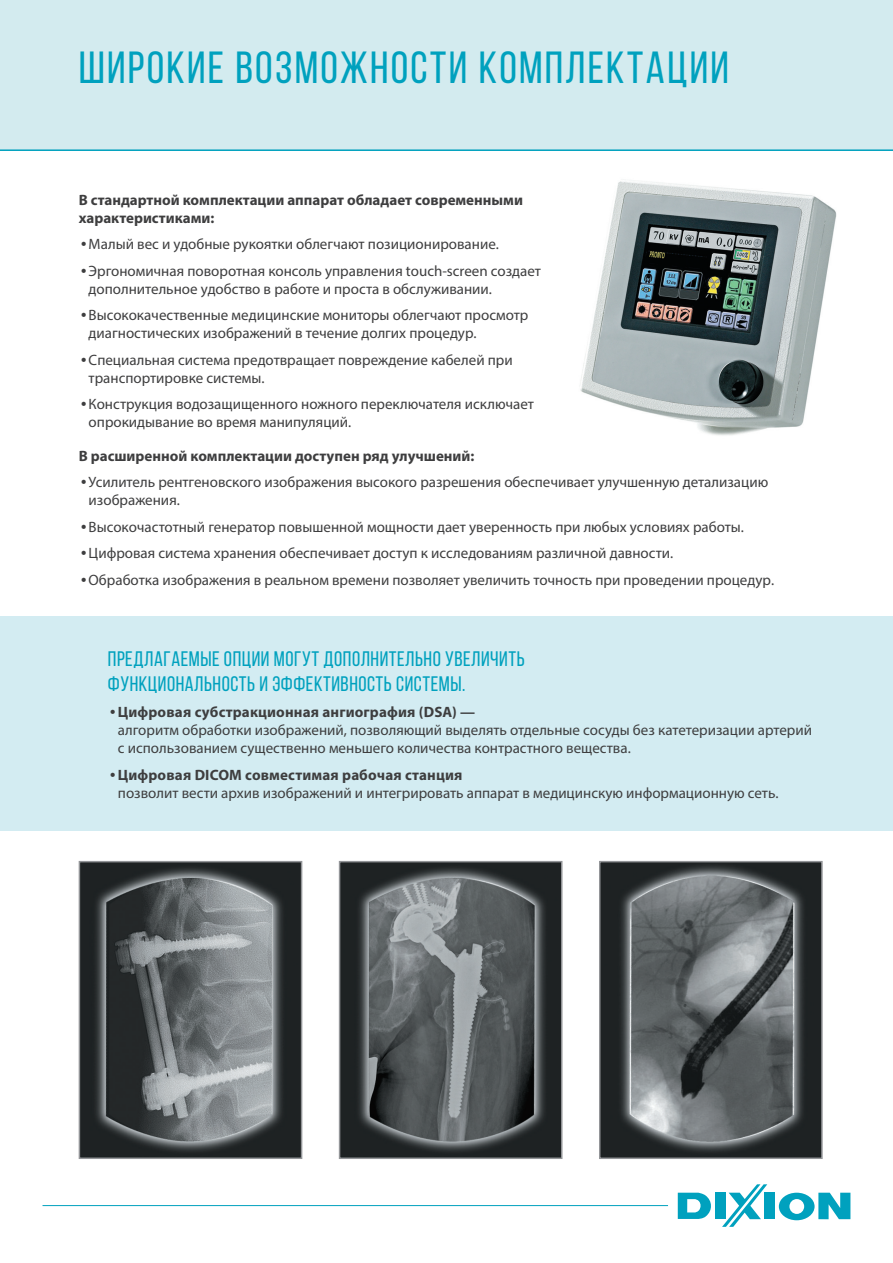
<style>
.page{position:relative;width:893px;height:1263px;background:#fff}
.page>*{position:absolute;margin:0;border:0;box-sizing:border-box;transform-origin:0 0}
.t1{font:45px "Bebas Neue";letter-spacing:.05em;color:#00a1be}
.t2{font:21px/25.2px "Bebas Neue";letter-spacing:.025em;color:#00a1be}
.t3{font:15px/18px "Myriad Pro";color:#3e3e3f}
.t4{font:700 15px/18px "Myriad Pro";color:#3e3e3f}
.s1{font-family:"Franklin Gothic"}
.s2{font-weight:700}
</style>
<div class="page">
<div style="left:0;top:0;width:893px;height:151px;background:#d3ebef"></div>
<hr style="left:43px;top:1205px;width:625px;height:1px;background:#00a1be">
<hr style="left:0;top:149px;width:893px;height:2px;background:#00a1be">
<div style="left:715px;top:1193px;width:10px;height:26px;background:#00a1be"></div>
<svg style="left:678px;top:1193px;width:33px;height:26px"></svg>
<svg style="left:779px;top:1193px;width:71px;height:27px"></svg>
<svg style="left:722px;top:1184px;width:45px;height:43px"></svg>
<div style="left:765px;top:1193px;width:10px;height:26px;background:#00a1be"></div>
<div style="left:0;top:617px;width:893px;height:214px;background:#d3ecf2"></div>
<img style="left:580px;top:181px;width:257px;height:255px">
<img style="left:82px;top:864px;width:217px;height:292px">
<div style="left:79px;top:861px;width:223px;height:298px;border:2px solid #939598"></div>
<img style="left:342px;top:864px;width:217px;height:292px">
<div style="left:339px;top:861px;width:223px;height:298px;border:2px solid #939598"></div>
<img style="left:602px;top:864px;width:218px;height:292px">
<div style="left:599px;top:861px;width:224px;height:298px;border:2px solid #939598"></div>
<h1 class="t1" style="left:79px;top:43px;width:652px">Широкие возможности комплектации</h1>
<p class="t4" style="left:79px;top:190px;width:446px">В стандартной комплектации аппарат обладает современными характеристиками:</p>
<p class="t3" style="left:79px;top:235px;width:422px"><span class="s1">•</span> Малый вес и удобные рукоятки облегчают позиционирование.</p>
<p class="t3" style="left:89px;top:262px;width:454px;text-indent:-10px"><span class="s1">•</span>Эргономичная поворотная консоль управления touch-screen создает дополнительное удобство в работе и проста в обслуживании.</p>
<p class="t3" style="left:89px;top:306px;width:441px;text-indent:-10px"><span class="s1">•</span>Высококачественные медицинские мониторы облегчают просмотр диагностических изображений в течение долгих процедур.</p>
<p class="t3" style="left:89px;top:351px;width:426px;text-indent:-10px"><span class="s1">•</span>Специальная система предотвращает повреждение кабелей при транспортировке системы.</p>
<p class="t3" style="left:89px;top:395px;width:447px;text-indent:-10px"><span class="s1">•</span>Конструкция водозащищенного ножного переключателя исключает опрокидывание во время манипуляций.</p>
<p class="t4" style="left:79px;top:446px;width:397px">В расширенной комплектации доступен ряд улучшений:</p>
<p class="t3" style="left:89px;top:473px;width:681px;text-indent:-10px"><span class="s1">•</span> Усилитель рентгеновского изображения высокого разрешения обеспечивает улучшенную детализацию изображения.</p>
<p class="t3" style="left:79px;top:517px;width:667px"><span class="s1">•</span>Высокочастотный генератор повышенной мощности дает уверенность при любых условиях работы.</p>
<p class="t3" style="left:79px;top:544px;width:596px"><span class="s1">•</span>Цифровая система хранения обеспечивает доступ к исследованиям различной давности.</p>
<p class="t3" style="left:79px;top:570px;width:697px"><span class="s1">•</span>Обработка изображения в реальном времени позволяет увеличить точность при проведении процедур.</p>
<h2 class="t2" style="left:108px;top:646px;width:418px">ПРЕДЛАГАЕМЫЕ ОПЦИИ МОГУТ ДОПОЛНИТЕЛЬНО УВЕЛИЧИТЬ<br>ФУНКЦИОНАЛЬНОСТЬ И ЭФФЕКТИВНОСТЬ СИСТЕМЫ.</h2>
<p class="t3" style="left:118px;top:703px;width:696px;text-indent:-10px"><span class="s1">•</span><span class="s2">Цифровая субстракционная ангиография (DSA) —<br></span>алгоритм обработки изображений, позволяющий выделять отдельные сосуды без катетеризации артерий с использованием существенно меньшего количества контрастного вещества.</p>
<p class="t3" style="left:118px;top:766px;width:662px;text-indent:-10px"><span class="s1">•</span><span class="s2">Цифровая DICOM совместимая рабочая станция<br></span>позволит вести архив изображений и интегрировать аппарат в медицинскую информационную сеть.</p>
</div>
